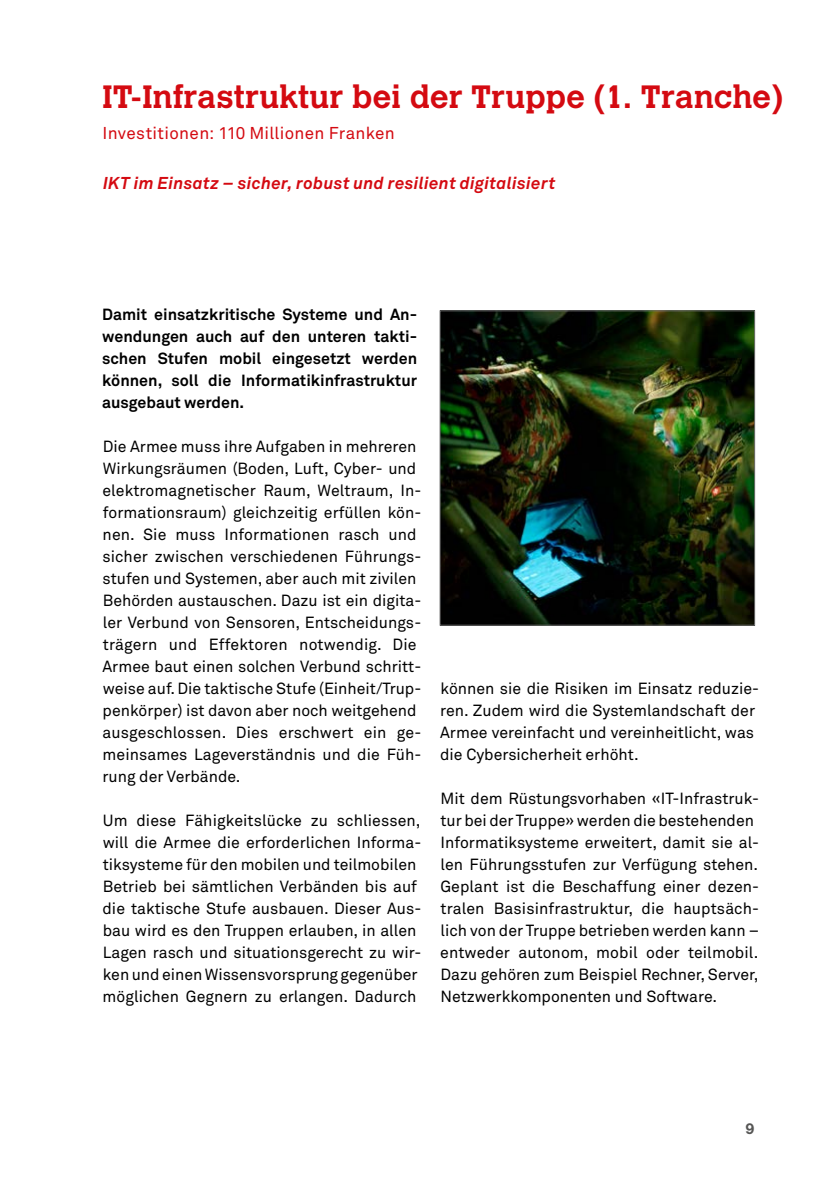
<style>
.page{position:relative;width:840px;height:1191px;background:#fff}
.page>*{position:absolute;margin:0;border:0;box-sizing:border-box;transform-origin:0 0}
.Titel{font:700 32px "Calvert";letter-spacing:.01em;color:#d40a11}
.Untertitel{font:italic 700 17px "Akkurat Pro";letter-spacing:.02em;color:#d40a11}
.Untertitel-2{font:17px "Akkurat Pro";letter-spacing:.02em;color:#d40a11}
.Grundschrift{font:16px/22px "Akkurat Pro";color:#000}
.Lead{font:700 16px/22px "Akkurat Pro";color:#000;text-align:justify}
.t1{font:700 15px "Calvert";color:#565655}
</style>
<div class="page">
<img style="left:441px;top:313px;width:311px;height:310px">
<p class="Titel" style="left:102px;top:76px;width:681px">IT-Infrastruktur bei der Truppe (1. Tranche)</p>
<p class="Untertitel-2" style="left:103px;top:123px;width:293px">Investitionen: 110 Millionen Franken</p>
<p class="Untertitel" style="left:103px;top:172px;width:453px">IKT im Einsatz – sicher, robust und resilient digitalisiert</p>
<p class="Lead" style="left:102px;top:303px;width:316px">Damit einsatzkritische Systeme und An&shy;wendungen auch auf den unteren takti&shy;schen Stufen mobil eingesetzt werden können, soll die Informatikinfrastruktur ausgebaut werden.</p>
<p class="Grundschrift" style="left:102px;top:436px;width:320px">Die Armee muss ihre Aufgaben in mehreren Wirkungsräumen (Boden, Luft, Cyber- und elektromagnetischer Raum, Weltraum, In&shy;formationsraum) gleichzeitig erfüllen kön&shy;nen. Sie muss Informationen rasch und sicher zwischen verschiedenen Führungs&shy;stufen und Systemen, aber auch mit zivilen Behörden austauschen. Dazu ist ein digita&shy;ler Verbund von Sensoren, Entscheidungs&shy;trägern und Effektoren notwendig. Die Armee baut einen solchen Verbund schritt&shy;weise auf. Die taktische Stufe (Einheit/Trup&shy;penkörper) ist davon aber noch weitgehend ausgeschlossen. Dies erschwert ein ge&shy;meinsames Lageverständnis und die Füh&shy;rung der Verbände.</p>
<p class="Grundschrift" style="left:102px;top:810px;width:320px">Um diese Fähigkeitslücke zu schliessen, will die Armee die erforderlichen Informa&shy;tiksysteme für den mobilen und teilmobilen Betrieb bei sämtlichen Verbänden bis auf die taktische Stufe ausbauen. Dieser Aus&shy;bau wird es den Truppen erlauben, in allen Lagen rasch und situationsgerecht zu wir&shy;ken und einen Wissensvorsprung gegenüber möglichen Gegnern zu erlangen. Dadurch</p>
<p class="Grundschrift" style="left:440px;top:678px;width:320px">können sie die Risiken im Einsatz reduzie&shy;ren. Zudem wird die Systemlandschaft der Armee vereinfacht und vereinheitlicht, was die Cybersicherheit erhöht.</p>
<p class="Grundschrift" style="left:440px;top:788px;width:320px">Mit dem Rüstungsvorhaben «IT-Infrastruk&shy;tur bei der Truppe» werden die bestehenden Informatiksysteme erweitert, damit sie al&shy;len Führungsstufen zur Verfügung stehen.<br>Geplant ist die Beschaffung einer dezen&shy;tralen Basisinfrastruktur, die hauptsäch&shy;lich von der Truppe betrieben werden kann – entweder autonom, mobil oder teilmobil.<br>Dazu gehören zum Beispiel Rechner, Server, Netzwerkkomponenten und Software.</p>
<p class="t1" style="left:745px;top:1119px;width:11px">9</p>
</div>
